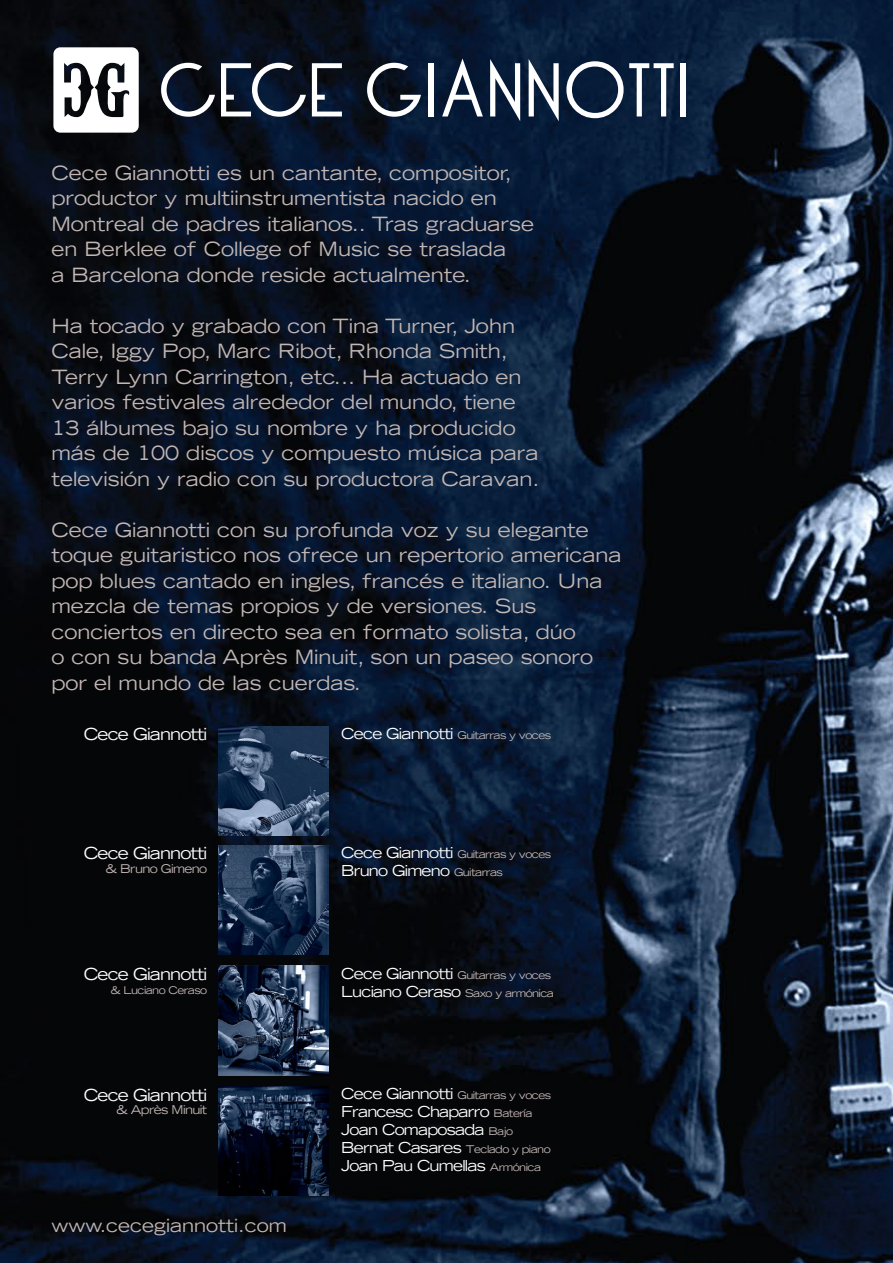
<style>
.page{position:relative;width:893px;height:1263px;background:#fff}
.page>*{position:absolute;margin:0;border:0;box-sizing:border-box;transform-origin:0 0}
.t1{font:500 57.3px "LT Oksana";letter-spacing:.04em;color:#fff}
.t2{font:expanded 19.5px/25.5px "Trade Gothic LH";color:#c1b6b3}
.t3{font:expanded 18px "Trade Gothic LH";color:#c1b6b3}
.t4{font:expanded 16.5px "Trade Gothic LH";letter-spacing:-.05em;color:#fff}
.t5{font:expanded 15px/18px "Trade Gothic LH";letter-spacing:-.05em;color:#fff}
.t6{font:expanded 12px "Trade Gothic LH";letter-spacing:-.05em;color:#c1b5b3}
.t7{font:expanded 10.5px "Trade Gothic LH";letter-spacing:-.05em;color:#c1b5b3}
.s1{font-size:15px;color:#fff}
.s2{font-size:10.5px;color:#c1b5b3}
</style>
<div class="page">
<img style="left:0;top:0;width:893px;height:1263px">
<img style="left:218px;top:966px;width:111px;height:109px">
<img style="left:218px;top:1086px;width:111px;height:109px">
<img style="left:218px;top:845px;width:111px;height:109px">
<img style="left:218px;top:726px;width:111px;height:109px">
<svg style="left:53px;top:47px;width:86px;height:86px"></svg>
<h1 class="t1" style="left:158px;top:58px;width:532px">CECE GIANNOTTI</h1>
<p class="t2" style="left:51px;top:159px;width:484px">Cece Giannotti es un cantante, compositor, productor y multiinstrumentista nacido en Montreal de padres italianos.. Tras graduarse en Berklee of College of Music se traslada<br>a Barcelona donde reside actualmente.</p>
<p class="t2" style="left:51px;top:313px;width:490px">Ha tocado y grabado con Tina Turner, John Cale, Iggy Pop, Marc Ribot, Rhonda Smith, Terry Lynn Carrington, etc... Ha actuado en varios festivales alrededor del mundo, tiene 13 álbumes bajo su nombre y ha producido más de 100 discos y compuesto música para televisión y radio con su productora Caravan.</p>
<p class="t2" style="left:51px;top:517px;width:571px">Cece Giannotti con su profunda voz y su elegante toque guitaristico nos ofrece un repertorio americana pop blues cantado en ingles, francés e italiano. Una mezcla de temas propios y de versiones. Sus conciertos en directo sea en formato solista, dúo<br>o con su banda Après Minuit, son un paseo sonoro por el mundo de las cuerdas.</p>
<p class="t7" style="left:341px;top:728px;width:211px"><span class="s1">Cece Giannotti</span> Guitarras y voces</p>
<p class="t4" style="left:84px;top:723px;width:125px">Cece Giannotti</p>
<p class="t4" style="left:84px;top:843px;width:125px">Cece Giannotti</p>
<p class="t6" style="left:106px;top:861px;width:103px">&amp; Bruno Gimeno</p>
<p class="t7" style="left:341px;top:847px;width:211px"><span class="s1">Cece Giannotti</span> Guitarras y voces</p>
<p class="t5" style="left:341px;top:861px;width:163px">Bruno Gimeno <span class="s2">Guitarras</span></p>
<p class="t4" style="left:84px;top:963px;width:125px">Cece Giannotti</p>
<p class="t7" style="left:111px;top:983px;width:98px">&amp; Luciano Ceraso</p>
<p class="t7" style="left:341px;top:968px;width:211px"><span class="s1">Cece Giannotti</span> Guitarras y voces</p>
<p class="t5" style="left:341px;top:982px;width:214px">Luciano Ceraso <span class="s2">Saxo y armónica</span></p>
<p class="t4" style="left:84px;top:1084px;width:125px">Cece Giannotti</p>
<p class="t6" style="left:116px;top:1102px;width:92px">&amp; Après Minuit</p>
<p class="t7" style="left:341px;top:1088px;width:211px"><span class="s1">Cece Giannotti</span> Guitarras y voces</p>
<p class="t5" style="left:341px;top:1102px;width:211px">Francesc Chaparro <span class="s2">Batería<br></span>Joan Comaposada <span class="s2">Bajo<br></span>Bernat Casares <span class="s2">Teclado y piano<br></span>Joan Pau Cumellas <span class="s2">Armónica</span></p>
<p class="t3" style="left:51px;top:1214px;width:237px">www.cecegiannotti.com</p>
</div>
